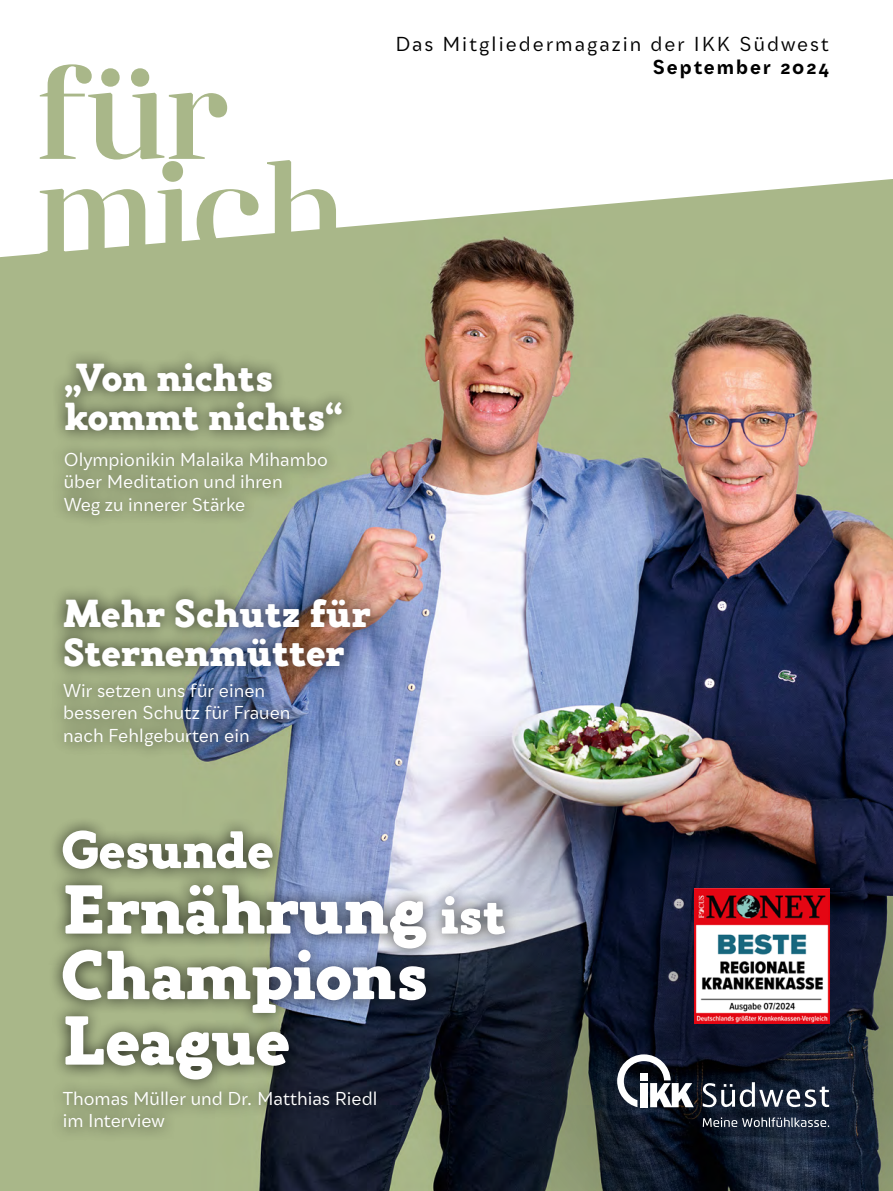
<style>
.page{position:relative;width:893px;height:1191px;background:#fff}
.page>*{position:absolute;margin:0;border:0;box-sizing:border-box;transform-origin:0 0}
.t1{font:900 69px/65.6px "Gambero";color:#fff}
.t2{font:900 52.5px "Gambero";letter-spacing:-.005em;color:#fff}
.t3{font:900 39px/39px "Gambero";letter-spacing:.01em;color:#fff}
.t4{font:19.5px "Qualion Text";letter-spacing:.105em;color:#000}
.t5{font:700 19.5px "Qualion Text";letter-spacing:.105em;color:#000}
.t6{font:18px/22.5px "Qualion Text";color:#fff}
.s1{font-size:52.5px}
</style>
<div class="page">
<img style="left:0;top:258px;width:893px;height:933px">
<svg style="left:0;top:64px;width:893px;height:194px"></svg>
<img style="left:401px;top:698px;width:492px;height:493px">
<svg style="left:703px;top:1082px;width:126px;height:25px"></svg>
<svg style="left:617px;top:1054px;width:77px;height:53px"></svg>
<svg style="left:703px;top:1117px;width:126px;height:10px"></svg>
<div style="left:50px;top:349px;width:306px;height:180px;background:#000;opacity:.75"></div>
<img style="left:694px;top:888px;width:135px;height:135px">
<div style="left:48px;top:815px;width:472px;height:327px;background:#000;opacity:.75"></div>
<div style="left:50px;top:583px;width:335px;height:177px;background:#000;opacity:.75"></div>
<p class="t4" style="left:395px;top:31px;width:435px">Das Mitgliedermagazin der IKK Südwest</p>
<p class="t5" style="left:653px;top:54px;width:178px">September 2024</p>
<h3 class="t3" style="left:64px;top:359px;width:281px">„Von nichts kommt nichts“</h3>
<p class="t6" style="left:64px;top:448px;width:266px">Olympionikin Malaika Mihambo über Meditation und ihren<br>Weg zu innerer Stärke</p>
<h3 class="t3" style="left:63px;top:594px;width:309px">Mehr Schutz für<br>Sternenmütter</h3>
<p class="t6" style="left:63px;top:678px;width:229px">Wir setzen uns für einen besseren Schutz für Frauen nach Fehlgeburten ein</p>
<h2 class="t2" style="left:63px;top:816px;width:212px">Gesunde</h2>
<h1 class="t1" style="left:63px;top:877px;width:445px">Ernährung <span class="s1">ist<br></span>Champions<br>League</h1>
<p class="t6" style="left:63px;top:1086px;width:316px">Thomas Müller und Dr. Matthias Riedl im Interview</p>
</div>
